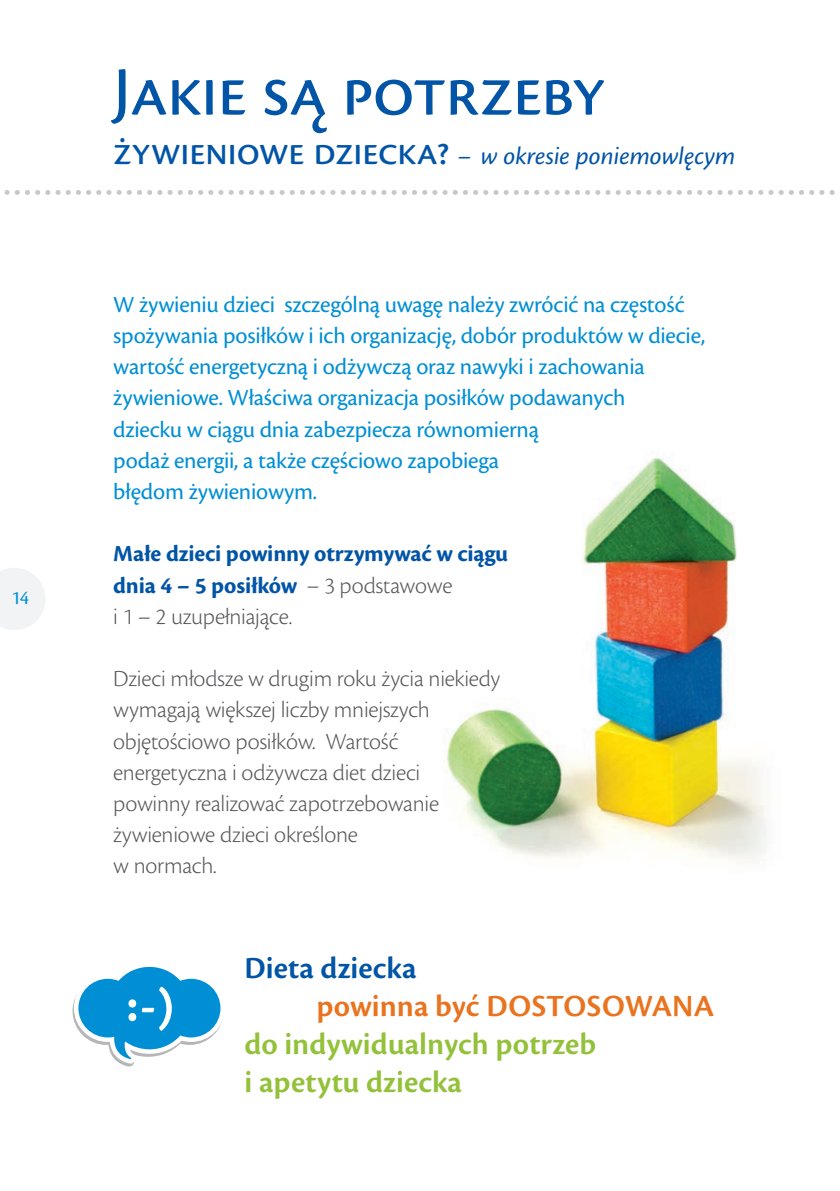
<style>
.page{position:relative;width:840px;height:1191px;background:#fff}
.page>*{position:absolute;margin:0;border:0;box-sizing:border-box;transform-origin:0 0}
.t1{font:72px "Cronos Pro Capt";letter-spacing:-.01em;color:#0154a6}
.t2{font:600 32px/38px "Cronos Pro";color:#93c139}
.t3{font:600 32px "Cronos Pro";letter-spacing:.005em;color:#e9731e}
.t4{font:600 32px "Cronos Pro";color:#0154a6}
.t5{font:italic 26px "Cronos Pro";color:#0154a6}
.t6{font:24px/31.2px "Cronos Pro";letter-spacing:-.01em;color:#008fd5}
.t7{font:300 24px/31.2px "Cronos Pro";letter-spacing:-.01em;color:#57585a}
.t8{font:700 24px/31.2px "Cronos Pro";letter-spacing:-.01em;color:#0154a6}
.t9{font:20px "Cronos Pro";color:#008fd5}
.s1{font-family:"Cronos Pro Capt";font-style:normal;font-size:40px}
.s2{font-weight:300;color:#57585a}
</style>
<div class="page">
<svg style="left:0;top:568px;width:45px;height:62px"></svg>
<svg style="left:4px;top:190px;width:831px;height:5px"></svg>
<img style="left:443px;top:457px;width:324px;height:405px">
<svg style="left:72px;top:966px;width:150px;height:100px"></svg>
<p class="t9" style="left:11px;top:590px;width:19px">14</p>
<h1 class="t1" style="left:113px;top:65px;width:494px">Jakie są potrzeby</h1>
<p class="t5" style="left:113px;top:147px;width:623px"><span class="s1">żywieniowe dziecka?</span> – w okresie poniemowlęcym</p>
<p class="t6" style="left:113px;top:290px;width:593px">W żywieniu dzieci szczególną uwagę należy zwrócić na częstość spożywania posiłków i ich organizację, dobór produktów w diecie, wartość energetyczną i odżywczą oraz nawyki i zachowania żywieniowe. Właściwa organizacja posiłków podawanych<br>dziecku w ciągu dnia zabezpiecza równomierną<br>podaż energii, a także częściowo zapobiega<br>błędom żywieniowym.</p>
<p class="t8" style="left:113px;top:540px;width:396px">Małe dzieci powinny otrzymywać w ciągu dnia 4 – 5 posiłków <span class="s2">– 3 podstawowe<br>i 1 – 2 uzupełniające.</span></p>
<p class="t7" style="left:113px;top:665px;width:388px">Dzieci młodsze w drugim roku życia niekiedy wymagają większej liczby mniejszych objętościowo posiłków. Wartość energetyczna i odżywcza diet dzieci powinny realizować zapotrzebowanie żywieniowe dzieci określone<br>w normach.</p>
<h2 class="t4" style="left:244px;top:955px;width:174px">Dieta dziecka</h2>
<h2 class="t3" style="left:316px;top:993px;width:399px">powinna być DOSTOSOWANA</h2>
<h2 class="t2" style="left:244px;top:1027px;width:353px">do indywidualnych potrzeb i apetytu dziecka</h2>
</div>
